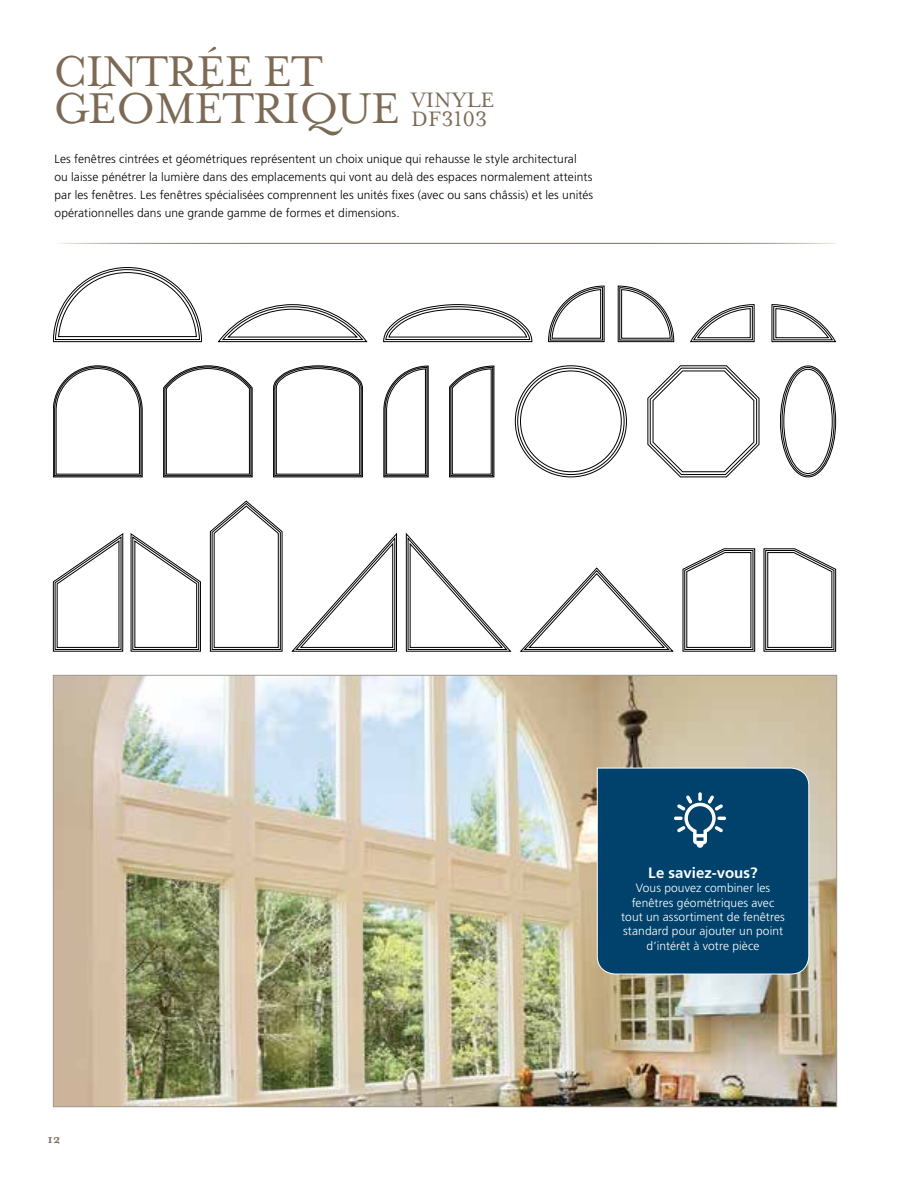
<style>
.page{position:relative;width:918px;height:1188px;background:#fff}
.page>*{position:absolute;margin:0;border:0;box-sizing:border-box;transform-origin:0 0}
.t1{font:49.5px/37.5px "Mrs Eaves Roman";letter-spacing:-.02em;color:#7c6a55}
.t2{font:24px/19.5px "Mrs Eaves Roman Lining";color:#7c6a55}
.t3{font:700 15px "Frutiger";letter-spacing:.005em;color:#fff}
.t4{font:700 13.5px "Mrs Eaves";color:#7c6a55}
.t5{font:300 12px/18px "Frutiger";letter-spacing:.005em;color:#000}
.t6{font:300 12px/14.4px "Frutiger";letter-spacing:.005em;color:#fff;text-align:center}
</style>
<div class="page">
<img style="left:55px;top:677px;width:780px;height:428px">
<svg style="left:53px;top:267px;width:149px;height:75px"></svg>
<svg style="left:218px;top:304px;width:149px;height:38px"></svg>
<svg style="left:383px;top:304px;width:149px;height:38px"></svg>
<svg style="left:548px;top:286px;width:126px;height:56px"></svg>
<svg style="left:690px;top:304px;width:146px;height:38px"></svg>
<svg style="left:515px;top:365px;width:112px;height:112px"></svg>
<svg style="left:648px;top:365px;width:111px;height:112px"></svg>
<svg style="left:780px;top:366px;width:56px;height:111px"></svg>
<svg style="left:53px;top:365px;width:90px;height:112px"></svg>
<svg style="left:163px;top:365px;width:90px;height:112px"></svg>
<svg style="left:273px;top:365px;width:90px;height:112px"></svg>
<svg style="left:383px;top:366px;width:46px;height:111px"></svg>
<svg style="left:449px;top:366px;width:45px;height:111px"></svg>
<svg style="left:130px;top:533px;width:71px;height:119px"></svg>
<svg style="left:52px;top:533px;width:71px;height:119px"></svg>
<svg style="left:209px;top:500px;width:74px;height:152px"></svg>
<svg style="left:520px;top:567px;width:154px;height:85px"></svg>
<svg style="left:763px;top:548px;width:73px;height:104px"></svg>
<svg style="left:682px;top:548px;width:73px;height:104px"></svg>
<svg style="left:291px;top:532px;width:106px;height:120px"></svg>
<svg style="left:406px;top:533px;width:106px;height:119px"></svg>
<div style="left:597px;top:768px;width:212px;height:206px;background:#00426c"></div>
<svg style="left:674px;top:792px;width:52px;height:56px"></svg>
<h1 class="t1" style="left:53px;top:53px;width:349px">CINTRÉE ET<br>GÉOMÉTRIQUE</h1>
<p class="t5" style="left:55px;top:150px;width:540px">Les fenêtres cintrées et géométriques représentent un choix unique qui rehausse le style architectural<br>ou laisse pénétrer la lumière dans des emplacements qui vont au delà des espaces normalement atteints par les fenêtres. Les fenêtres spécialisées comprennent les unités fixes (avec ou sans châssis) et les unités opérationnelles dans une grande gamme de formes et dimensions.</p>
<h2 class="t2" style="left:411px;top:90px;width:85px">VINYLE<br>DF3103</h2>
<p class="t4" style="left:47px;top:1132px;width:15px">12</p>
<p class="t3" style="left:648px;top:864px;width:111px">Le saviez-vous?</p>
<p class="t6" style="left:621px;top:881px;width:165px">Vous pouvez combiner les fenêtres géométriques avec tout un assortiment de fenêtres standard pour ajouter un point d’intérêt à votre pièce</p>
</div>
